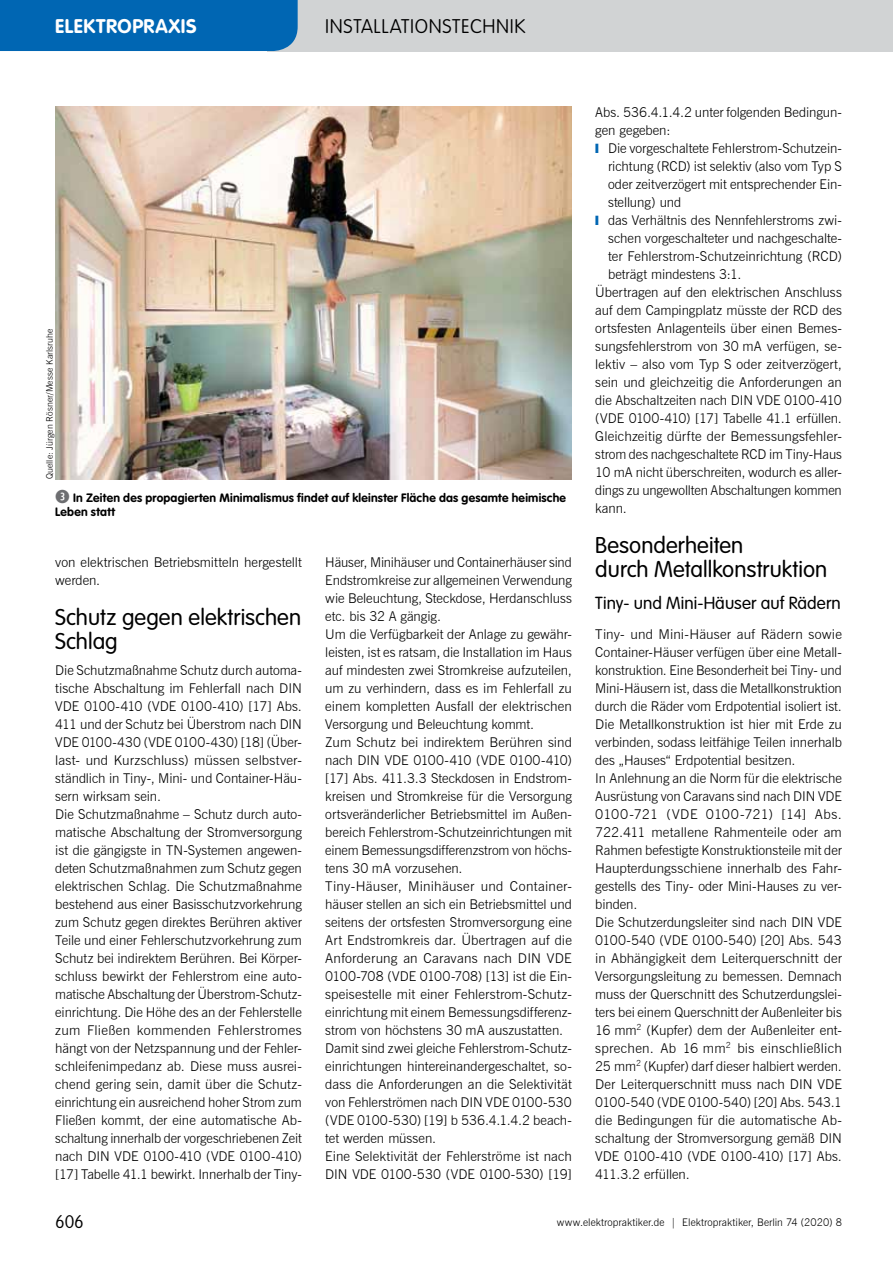
<style>
.page{position:relative;width:893px;height:1263px;background:#fff}
.page>*{position:absolute;margin:0;border:0;box-sizing:border-box;transform-origin:0 0}
.t1{font:300 22.5px/24px "VAG Rounded Std";letter-spacing:.005em;color:#000}
.t2{font:100 19.5px "VAG Rounded Std";letter-spacing:.035em;color:#000}
.t3{font:700 19.5px "VAG Rounded Std";letter-spacing:.035em;color:#fff}
.t4{font:100 18px "VAG Rounded Std";color:#000}
.t5{font:300 17.25px "VAG Rounded Std";letter-spacing:.005em;color:#000}
.t6{font:300 13.5px/18px "News Gothic BT";color:#000}
.t7{font:700 12px/14.2px "VAG Rounded Std";letter-spacing:.02em;color:#000}
.t8{font:300 10.5px "News Gothic BT";letter-spacing:.005em;color:#000}
.t9{font:300 9px "News Gothic BT";letter-spacing:.01em;color:#000}
.s1{font-family:"Combi Numerals Ltd";font-weight:400;font-size:18px;color:#6d6e71}
.s2{color:#0066b3}
</style>
<div class="page">
<div style="left:267px;top:0;width:625px;height:51px;background:#d1d3d4"></div>
<div style="left:0;top:0;width:298px;height:51px;background:#0066b3"></div>
<img style="left:55px;top:106px;width:517px;height:373px">
<h2 class="t3" style="left:55px;top:15px;width:143px">Elektropraxis</h2>
<h2 class="t2" style="left:325px;top:15px;width:201px">INSTALLATIONSTECHNIK</h2>
<p class="t9" style="left:44px;top:479px;width:152px;rotate:-90deg">Quelle: Jürgen Rösner/Messe Karlsruhe</p>
<p class="t7" style="left:55px;top:491px;width:512px"><span class="s1">3</span> In Zeiten des propagierten Minimalismus findet auf kleinster Fläche das gesamte heimische<br>Leben statt</p>
<p class="t6" style="left:55px;top:553px;width:248px">von elektrischen Betriebsmitteln hergestellt werden.</p>
<h1 class="t1" style="left:55px;top:606px;width:247px">Schutz gegen elektrischen<br>Schlag</h1>
<p class="t6" style="left:55px;top:661px;width:248px">Die Schutzmaßnahme Schutz durch automa&shy;tische Abschaltung im Fehlerfall nach DIN VDE 0100-410 (VDE 0100-410) [17] Abs.<br>411 und der Schutz bei Überstrom nach DIN VDE 0100-430 (VDE 0100-430) [18] (Über&shy;last- und Kurzschluss) müssen selbstver&shy;ständlich in Tiny-, Mini- und Container-Häu&shy;sern wirksam sein.<br>Die Schutzmaßnahme – Schutz durch auto&shy;matische Abschaltung der Stromversorgung ist die gängigste in TN-Systemen angewen&shy;deten Schutzmaßnahmen zum Schutz gegen elektrischen Schlag. Die Schutzmaßnahme bestehend aus einer Basisschutzvorkehrung zum Schutz gegen direktes Berühren aktiver Teile und einer Fehlerschutzvorkehrung zum Schutz bei indirektem Berühren. Bei Körper&shy;schluss bewirkt der Fehlerstrom eine auto&shy;matische Abschaltung der Überstrom-Schutz&shy;einrichtung. Die Höhe des an der Fehlerstelle zum Fließen kommenden Fehlerstromes hängt von der Netzspannung und der Fehler&shy;schleifenimpedanz ab. Diese muss ausrei&shy;chend gering sein, damit über die Schutz&shy;einrichtung ein ausreichend hoher Strom zum Fließen kommt, der eine automatische Ab&shy;schaltung innerhalb der vorgeschriebenen Zeit nach DIN VDE 0100-410 (VDE 0100-410) [17] Tabelle 41.1 bewirkt. Innerhalb der Tiny-</p>
<p class="t6" style="left:325px;top:553px;width:248px">Häuser, Minihäuser und Containerhäuser sind Endstromkreise zur allgemeinen Verwendung wie Beleuchtung, Steckdose, Herdanschluss etc. bis 32 A gängig.<br>Um die Verfügbarkeit der Anlage zu gewähr&shy;leisten, ist es ratsam, die Installation im Haus auf mindesten zwei Stromkreise aufzuteilen, um zu verhindern, dass es im Fehlerfall zu einem kompletten Ausfall der elektrischen Versorgung und Beleuchtung kommt.<br>Zum Schutz bei indirektem Berühren sind nach DIN VDE 0100-410 (VDE 0100-410) [17] Abs. 411.3.3 Steckdosen in Endstrom&shy;kreisen und Stromkreise für die Versorgung ortsveränderlicher Betriebsmittel im Außen&shy;bereich Fehlerstrom-Schutzeinrichtungen mit einem Bemessungsdifferenzstrom von höchs&shy;tens 30 mA vorzusehen.<br>Tiny-Häuser, Minihäuser und Container&shy;häuser stellen an sich ein Betriebsmittel und seitens der ortsfesten Stromversorgung eine Art Endstromkreis dar. Übertragen auf die Anforderung an Caravans nach DIN VDE 0100-708 (VDE 0100-708) [13] ist die Ein&shy;speisestelle mit einer Fehlerstrom-Schutz&shy;einrichtung mit einem Bemessungsdifferenz&shy;strom von höchstens 30 mA auszustatten.<br>Damit sind zwei gleiche Fehlerstrom-Schutz&shy;einrichtungen hintereinandergeschaltet, so&shy;dass die Anforderungen an die Selektivität von Fehlerströmen nach DIN VDE 0100-530 (VDE 0100-530) [19] b 536.4.1.4.2 beach&shy;tet werden müssen.<br>Eine Selektivität der Fehlerströme ist nach DIN VDE 0100-530 (VDE 0100-530) [19]</p>
<p class="t6" style="left:595px;top:103px;width:248px">Abs. 536.4.1.4.2 unter folgenden Bedingun-</p>
<p class="t6" style="left:595px;top:121px;width:77px">gen gegeben:</p>
<p class="t6" style="left:595px;top:139px;width:248px"><span class="s2">❙</span> Die vorgeschaltete Fehlerstrom-Schutzein-</p>
<p class="t6" style="left:608px;top:157px;width:235px">richtung (RCD) ist selektiv (also vom Typ S</p>
<p class="t6" style="left:608px;top:175px;width:235px">oder zeitverzögert mit entsprechender Ein-</p>
<p class="t6" style="left:608px;top:193px;width:75px">stellung) und</p>
<p class="t6" style="left:595px;top:211px;width:248px"><span class="s2">❙</span> das Verhältnis des Nennfehlerstroms zwi-</p>
<p class="t6" style="left:608px;top:229px;width:235px">schen vorgeschalteter und nachgeschalte-</p>
<p class="t6" style="left:608px;top:247px;width:235px">ter Fehlerstrom-Schutzeinrichtung (RCD)</p>
<p class="t6" style="left:608px;top:265px;width:135px">beträgt mindestens 3:1.</p>
<p class="t6" style="left:595px;top:283px;width:248px">Übertragen auf den elektrischen Anschluss</p>
<p class="t6" style="left:595px;top:301px;width:248px">auf dem Campingplatz müsste der RCD des</p>
<p class="t6" style="left:595px;top:319px;width:248px">ortsfesten Anlagenteils über einen Bemes-</p>
<p class="t6" style="left:595px;top:337px;width:248px">sungsfehlerstrom von 30 mA verfügen, se-</p>
<p class="t6" style="left:595px;top:355px;width:248px">lektiv – also vom Typ S oder zeitverzögert,</p>
<p class="t6" style="left:595px;top:373px;width:248px">sein und gleichzeitig die Anforderungen an</p>
<p class="t6" style="left:595px;top:391px;width:248px">die Abschaltzeiten nach DIN VDE 0100-410</p>
<p class="t6" style="left:595px;top:409px;width:248px">(VDE 0100-410) [17] Tabelle 41.1 erfüllen.</p>
<p class="t6" style="left:595px;top:427px;width:248px">Gleichzeitig dürfte der Bemessungsfehler-</p>
<p class="t6" style="left:595px;top:445px;width:248px">strom des nachgeschaltete RCD im Tiny-Haus</p>
<p class="t6" style="left:595px;top:463px;width:248px">10 mA nicht überschreiten, wodurch es aller-</p>
<p class="t6" style="left:595px;top:481px;width:248px">dings zu ungewollten Abschaltungen kommen</p>
<p class="t6" style="left:595px;top:499px;width:33px">kann.</p>
<h1 class="t1" style="left:595px;top:534px;width:233px">Besonderheiten<br>durch Metallkonstruktion</h1>
<p class="t5" style="left:595px;top:593px;width:247px">Tiny- und Mini-Häuser auf Rädern</p>
<p class="t6" style="left:595px;top:625px;width:248px">Tiny- und Mini-Häuser auf Rädern sowie Container-Häuser verfügen über eine Metall&shy;konstruktion. Eine Besonderheit bei Tiny- und Mini-Häusern ist, dass die Metallkonstruktion durch die Räder vom Erdpotential isoliert ist.<br>Die Metallkonstruktion ist hier mit Erde zu verbinden, sodass leitfähige Teilen innerhalb des „Hauses“ Erdpotential besitzen.<br>In Anlehnung an die Norm für die elektrische Ausrüstung von Caravans sind nach DIN VDE 0100-721 (VDE 0100-721) [14] Abs.<br>722.411 metallene Rahmenteile oder am Rahmen befestigte Konstruktionsteile mit der Haupterdungsschiene innerhalb des Fahr&shy;gestells des Tiny- oder Mini-Hauses zu ver&shy;binden.<br>Die Schutzerdungsleiter sind nach DIN VDE 0100-540 (VDE 0100-540) [20] Abs. 543 in Abhängigkeit dem Leiterquerschnitt der Versorgungsleitung zu bemessen. Demnach muss der Querschnitt des Schutzerdungslei&shy;ters bei einem Querschnitt der Außenleiter bis 16 mm<sup>2</sup> (Kupfer) dem der Außenleiter ent&shy;sprechen. Ab 16 mm<sup>2</sup> bis einschließlich 25 mm<sup>2</sup> (Kupfer) darf dieser halbiert werden.<br>Der Leiterquerschnitt muss nach DIN VDE 0100-540 (VDE 0100-540) [20] Abs. 543.1 die Bedingungen für die automatische Ab&shy;schaltung der Stromversorgung gemäß DIN VDE 0100-410 (VDE 0100-410) [17] Abs.<br>411.3.2 erfüllen.</p>
<h3 class="t4" style="left:55px;top:1211px;width:30px">606</h3>
<p class="t8" style="left:557px;top:1216px;width:286px">www.elektropraktiker.de | Elektropraktiker, Berlin 74 (2020) 8</p>
</div>
